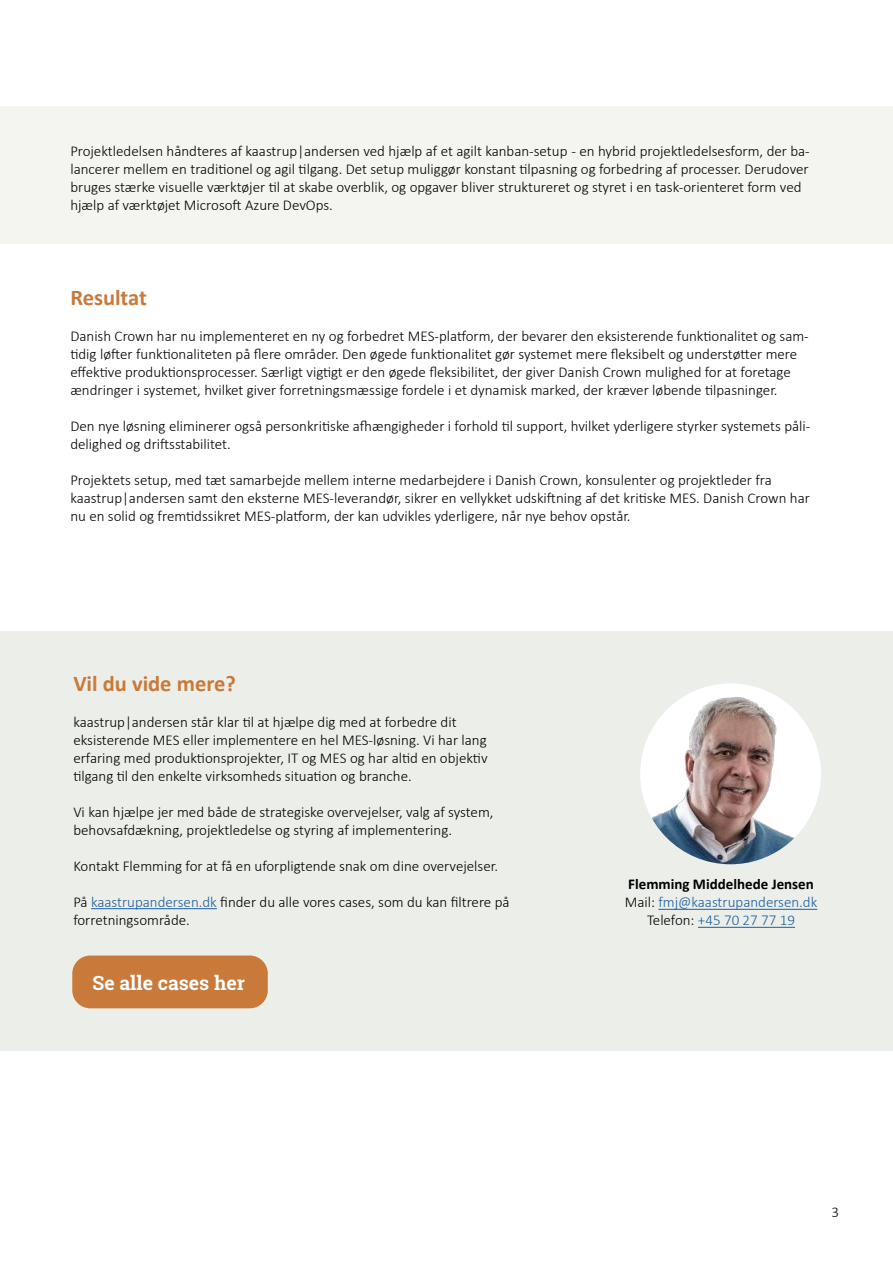
<style>
.page{position:relative;width:893px;height:1263px;background:#fff}
.page>*{position:absolute;margin:0;border:0;box-sizing:border-box;transform-origin:0 0}
.t1{font:700 22.5px "Calibri";color:#c97939}
.t2{font:700 19.5px "Roboto Slab";color:#fff}
.t3{font:300 15px/18px "Calibri";color:#000}
.t4{font:300 15px/18px "Calibri";color:#1f5d9e;text-align:center}
.s1{color:#1f5d9e}
.s2{font-weight:700;color:#000}
.s3{color:#000}
</style>
<div class="page">
<div style="left:0;top:631px;width:893px;height:420px;background:#ecefe9"></div>
<div style="left:640px;top:683px;width:181px;height:181px;background:#fff;border-radius:50%"></div>
<hr style="left:91px;top:908px;width:126px;height:1px;background:#1f5d9e">
<hr style="left:658px;top:909px;width:159px;height:1px;background:#1f5d9e">
<hr style="left:698px;top:927px;width:97px;height:1px;background:#1f5d9e">
<img style="left:640px;top:693px;width:176px;height:171px">
<div style="left:72px;top:955px;width:196px;height:53px;background:#c9793a;border-radius:18px"></div>
<div style="left:0;top:106px;width:893px;height:138px;background:#f4f4f0"></div>
<p class="t3" style="left:70px;top:142px;width:741px">Projektledelsen håndteres af kaastrup|andersen ved hjælp af et agilt kanban-setup - en hybrid projektledelsesform, der ba&shy;lancerer mellem en tradi琀椀onel og agil 琀椀lgang. Det setup muliggør konstant 琀椀lpasning og forbedring af processer. Derudover bruges stærke visuelle værktøjer 琀椀l at skabe overblik, og opgaver bliver struktureret og styret i en task-orienteret form ved hjælp af værktøjet Microso昀琀 Azure DevOps.</p>
<h1 class="t1" style="left:70px;top:281px;width:78px">Resultat</h1>
<p class="t3" style="left:70px;top:327px;width:740px">Danish Crown har nu implementeret en ny og forbedret MES-pla琀昀orm, der bevarer den eksisterende funk琀椀onalitet og sam-琀椀dig lø昀琀er funk琀椀onaliteten på 昀氀ere områder. Den øgede funk琀椀onalitet gør systemet mere 昀氀eksibelt og understø琀琀er mere<br>e昀昀ek琀椀ve produk琀椀onsprocesser. Særligt vig琀椀gt er den øgede 昀氀eksibilitet, der giver Danish Crown mulighed for at foretage ændringer i systemet, hvilket giver forretningsmæssige fordele i et dynamisk marked, der kræver løbende 琀椀lpasninger.</p>
<p class="t3" style="left:70px;top:417px;width:741px">Den nye løsning eliminerer også personkri琀椀ske a昀栀ængigheder i forhold 琀椀l support, hvilket yderligere styrker systemets påli&shy;delighed og dri昀琀sstabilitet.</p>
<p class="t3" style="left:70px;top:471px;width:741px">Projektets setup, med tæt samarbejde mellem interne medarbejdere i Danish Crown, konsulenter og projektleder fra kaastrup|andersen samt den eksterne MES-leverandør, sikrer en vellykket udski昀琀ning af det kri琀椀ske MES. Danish Crown har nu en solid og frem琀椀dssikret MES-pla琀昀orm, der kan udvikles yderligere, når nye behov opstår.</p>
<h1 class="t1" style="left:73px;top:667px;width:164px">Vil du vide mere?</h1>
<p class="t3" style="left:73px;top:713px;width:416px">kaastrup|andersen står klar 琀椀l at hjælpe dig med at forbedre dit eksisterende MES eller implementere en hel MES-løsning. Vi har lang erfaring med produk琀椀onsprojekter, IT og MES og har al琀椀d en objek琀椀v琀椀lgang 琀椀l den enkelte virksomheds situa琀椀on og branche.</p>
<p class="t3" style="left:73px;top:803px;width:422px">Vi kan hjælpe jer med både de strategiske overvejelser, valg af system, behovsafdækning, projektledelse og styring af implementering.</p>
<p class="t3" style="left:73px;top:857px;width:426px">Kontakt Flemming for at få en uforpligtende snak om dine overvejelser.</p>
<p class="t3" style="left:73px;top:894px;width:438px">På <span class="s1">kaastrupandersen.dk</span> 昀椀nder du alle vores cases, som du kan 昀椀ltrere på forretningsområde.</p>
<h2 class="t2" style="left:93px;top:975px;width:154px">Se alle cases her</h2>
<p class="t4" style="left:625px;top:875px;width:194px"><span class="s2">Flemming Middelhede Jensen<br></span><span class="s3">Mail:</span> fmj@kaastrupandersen.dk<br><span class="s3">Telefon:</span> +45 70 27 77 19</p>
<p class="t3" style="left:831px;top:1204px;width:9px">3</p>
</div>
